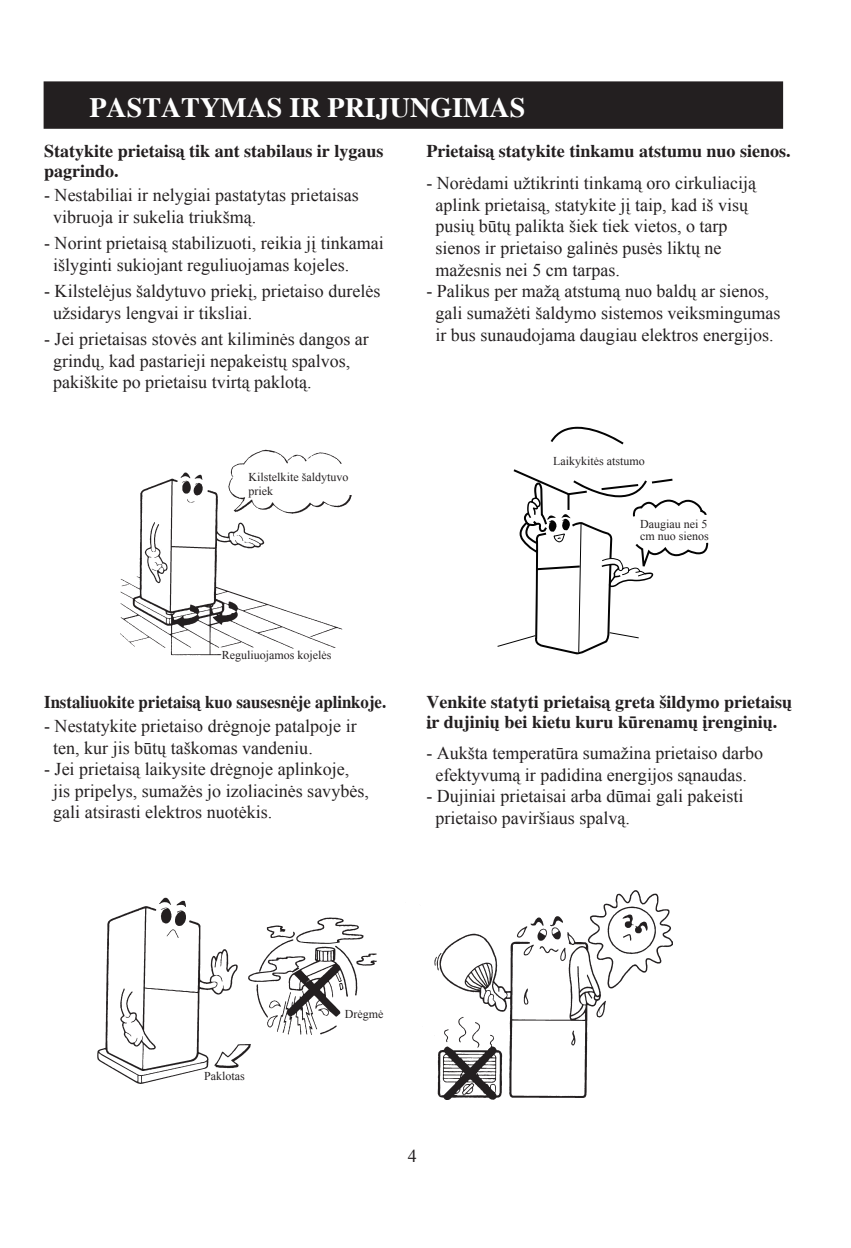
<style>
.page{position:relative;width:851px;height:1248px;background:#fff}
.page>*{position:absolute;margin:0;border:0;box-sizing:border-box;transform-origin:0 0}
.t1{font:700 28px "Times";color:#fff}
.t2{font:18px/21.6px "Times New Roman";color:#231f20}
.t3{font:700 18px/20px "Times";color:#231f20}
.t4{font:700 18px "Times";color:#231f20;scale:.93 1}
.t5{font:12px/14.4px "Times New Roman";color:#231f20}
</style>
<div class="page">
<div style="left:44px;top:81px;width:739px;height:48px;background:#231f20"></div>
<img style="left:120px;top:449px;width:232px;height:207px">
<svg style="left:497px;top:427px;width:211px;height:227px"></svg>
<img style="left:97px;top:890px;width:575px;height:209px">
<h1 class="t1" style="left:89px;top:91px;width:437px">PASTATYMAS IR PRIJUNGIMAS</h1>
<p class="t3" style="left:44px;top:141px;width:341px">Statykite prietaisą tik ant stabilaus ir lygaus pagrindo.</p>
<p class="t2" style="left:53px;top:184px;width:307px;text-indent:-9px">- Nestabiliai ir nelygiai pastatytas prietaisas vibruoja ir sukelia triukšmą.</p>
<p class="t2" style="left:53px;top:232px;width:332px;text-indent:-9px">- Norint prietaisą stabilizuoti, reikia jį tinkamai išlyginti sukiojant reguliuojamas kojeles.</p>
<p class="t2" style="left:53px;top:280px;width:328px;text-indent:-9px">- Kilstelėjus šaldytuvo priekį, prietaiso durelės užsidarys lengvai ir tiksliai.</p>
<p class="t2" style="left:53px;top:328px;width:317px;text-indent:-9px">- Jei prietaisas stovės ant kiliminės dangos ar grindų, kad pastarieji nepakeistų spalvos, pakiškite po prietaisu tvirtą paklotą.</p>
<p class="t3" style="left:426px;top:141px;width:366px">Prietaisą statykite tinkamu atstumu nuo sienos.</p>
<p class="t2" style="left:435px;top:172px;width:322px;text-indent:-9px">- Norėdami užtikrinti tinkamą oro cirkuliaciją aplink prietaisą, statykite jį taip, kad iš visų pusių būtų palikta šiek tiek vietos, o tarp sienos ir prietaiso galinės pusės liktų ne mažesnis nei 5 cm tarpas.</p>
<p class="t2" style="left:435px;top:280px;width:347px;text-indent:-9px">- Palikus per mažą atstumą nuo baldų ar sienos, gali sumažėti šaldymo sistemos veiksmingumas ir bus sunaudojama daugiau elektros energijos.</p>
<p class="t5" style="left:248px;top:469px;width:101px">Kilstelkite šaldytuvo priek</p>
<p class="t5" style="left:553px;top:453px;width:93px">Laikykitės atstumo</p>
<p class="t5" style="left:640px;top:517px;width:70px;line-height:12px">Daugiau nei 5 cm nuo sienos</p>
<p class="t5" style="left:222px;top:647px;width:111px">Reguliuojamos kojelės</p>
<p class="t4" style="left:44px;top:691px;width:369px">Instaliuokite prietaisą kuo sausesnėje aplinkoje.</p>
<p class="t2" style="left:53px;top:714px;width:305px;text-indent:-9px">- Nestatykite prietaiso drėgnoje patalpoje ir ten, kur jis būtų taškomas vandeniu.</p>
<p class="t2" style="left:53px;top:758px;width:317px;text-indent:-9px">- Jei prietaisą laikysite drėgnoje aplinkoje, jis pripelys, sumažės jo izoliacinės savybės, gali atsirasti elektros nuotėkis.</p>
<p class="t3" style="left:426px;top:692px;width:367px">Venkite statyti prietaisą greta šildymo prietaisų ir dujinių bei kietu kuru kūrenamų įrenginių.</p>
<p class="t2" style="left:426px;top:714px;width:7px">-</p>
<p class="t2" style="left:426px;top:741px;width:338px;text-align:center">- Aukšta temperatūra sumažina prietaiso darbo efektyvumą ir padidina energijos sąnaudas.</p>
<p class="t2" style="left:435px;top:785px;width:309px;text-indent:-9px">- Dujiniai prietaisai arba dūmai gali pakeisti prietaiso paviršiaus spalvą.</p>
<p class="t5" style="left:204px;top:1068px;width:42px">Paklotas</p>
<p class="t5" style="left:344px;top:1006px;width:40px">Drėgmė</p>
<p class="t2" style="left:408px;top:1145px;width:10px">4</p>
</div>
